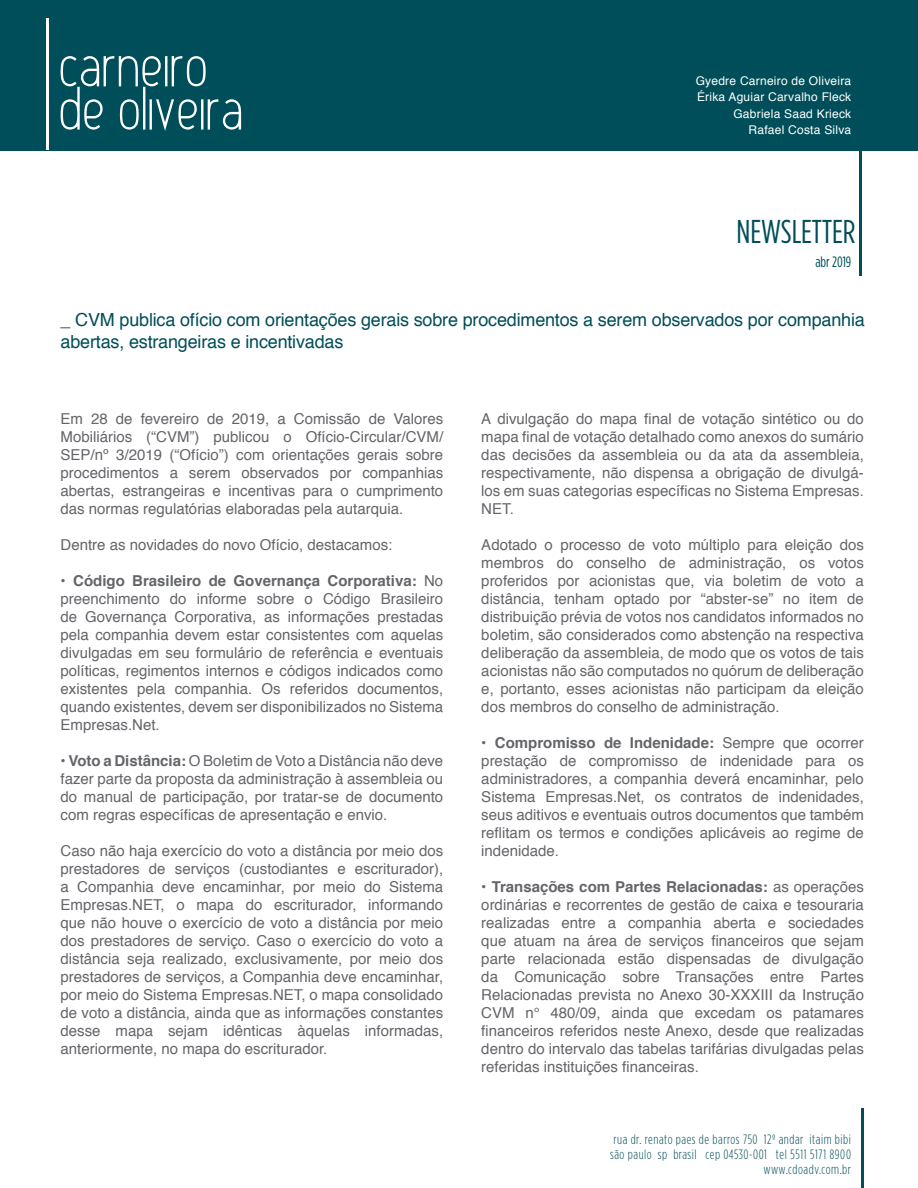
<style>
.page{position:relative;width:918px;height:1188px;background:#fff}
.page>*{position:absolute;margin:0;border:0;box-sizing:border-box;transform-origin:0 0}
.t1{font:33px "Gotham Condensed";color:#004e59}
.t2{font:18px/21.6px "Helvetica";letter-spacing:-.01em;color:#004e59}
.t3{font:15px/18px "Helvetica";color:#636569;text-align:justify}
.t4{font:15px "Gotham Condensed";color:#004e59}
.t5{font:300 13.5px/15px "Gotham Condensed";letter-spacing:.04em;color:#004e59;text-align:right}
.t6{font:12px/16.5px "Helvetica";letter-spacing:.02em;color:#fff;text-align:right}
.s1{font-weight:700}
</style>
<div class="page">
<div style="left:0;top:0;width:918px;height:150px;background:#004e59"></div>
<hr style="left:47px;top:18px;width:2px;height:132px;background:#fff">
<svg style="left:61px;top:56px;width:180px;height:75px"></svg>
<hr style="left:862px;top:1108px;width:2px;height:80px;background:#004e59">
<hr style="left:860px;top:144px;width:2px;height:131px;background:#004e59">
<p class="t6" style="left:696px;top:73px;width:157px">Gyedre Carneiro de Oliveira<br>Érika Aguiar Carvalho Fleck<br>Gabriela Saad Krieck<br>Rafael Costa Silva</p>
<h1 class="t1" style="left:736px;top:213px;width:121px">NEWSLETTER</h1>
<p class="t4" style="left:815px;top:253px;width:37px">abr 2019</p>
<p class="t2" style="left:61px;top:309px;width:806px">_ CVM publica ofício com orientações gerais sobre procedimentos a serem observados por companhia abertas, estrangeiras e incentivadas</p>
<p class="t3" style="left:61px;top:410px;width:384px">Em 28 de fevereiro de 2019, a Comissão de Valores Mobiliários (“CVM”) publicou o Ofício-Circular/CVM/ SEP/nº 3/2019 (“Ofício”) com orientações gerais sobre procedimentos a serem observados por companhias abertas, estrangeiras e incentivas para o cumprimento das normas regulatórias elaboradas pela autarquia.</p>
<p class="t3" style="left:61px;top:536px;width:333px">Dentre as novidades do novo Ofício, destacamos:</p>
<p class="t3" style="left:61px;top:572px;width:384px"><span class="s1">• Código Brasileiro de Governança Corporativa:</span> No preenchimento do informe sobre o Código Brasileiro de Governança Corporativa, as informações prestadas pela companhia devem estar consistentes com aquelas divulgadas em seu formulário de referência e eventuais políticas, regimentos internos e códigos indicados como existentes pela companhia. Os referidos documentos, quando existentes, devem ser disponibilizados no Sistema Empresas.Net.</p>
<p class="t3" style="left:61px;top:752px;width:384px"><span class="s1">• Voto a Distância:</span> O Boletim de Voto a Distância não deve fazer parte da proposta da administração à assembleia ou do manual de participação, por tratar-se de documento com regras específicas de apresentação e envio.</p>
<p class="t3" style="left:61px;top:842px;width:384px">Caso não haja exercício do voto a distância por meio dos prestadores de serviços (custodiantes e escriturador), a Companhia deve encaminhar, por meio do Sistema Empresas.NET, o mapa do escriturador, informando que não houve o exercício de voto a distância por meio dos prestadores de serviço. Caso o exercício do voto a distância seja realizado, exclusivamente, por meio dos prestadores de serviços, a Companhia deve encaminhar, por meio do Sistema Empresas.NET, o mapa consolidado de voto a distância, ainda que as informações constantes desse mapa sejam idênticas àquelas informadas, anteriormente, no mapa do escriturador.</p>
<p class="t3" style="left:481px;top:410px;width:384px">A divulgação do mapa final de votação sintético ou do mapa final de votação detalhado como anexos do sumário das decisões da assembleia ou da ata da assembleia, respectivamente, não dispensa a obrigação de divulgá&shy;los em suas categorias específicas no Sistema Empresas.<br>NET.</p>
<p class="t3" style="left:481px;top:536px;width:384px">Adotado o processo de voto múltiplo para eleição dos membros do conselho de administração, os votos proferidos por acionistas que, via boletim de voto a distância, tenham optado por “abster-se” no item de distribuição prévia de votos nos candidatos informados no boletim, são considerados como abstenção na respectiva deliberação da assembleia, de modo que os votos de tais acionistas não são computados no quórum de deliberação e, portanto, esses acionistas não participam da eleição dos membros do conselho de administração.</p>
<p class="t3" style="left:481px;top:734px;width:384px"><span class="s1">• Compromisso de Indenidade:</span> Sempre que ocorrer prestação de compromisso de indenidade para os administradores, a companhia deverá encaminhar, pelo Sistema Empresas.Net, os contratos de indenidades, seus aditivos e eventuais outros documentos que também reflitam os termos e condições aplicáveis ao regime de indenidade.</p>
<p class="t3" style="left:481px;top:878px;width:384px"><span class="s1">• Transações com Partes Relacionadas:</span> as operações ordinárias e recorrentes de gestão de caixa e tesouraria realizadas entre a companhia aberta e sociedades que atuam na área de serviços financeiros que sejam parte relacionada estão dispensadas de divulgação da Comunicação sobre Transações entre Partes Relacionadas prevista no Anexo 30-XXXIII da Instrução CVM n° 480/09, ainda que excedam os patamares financeiros referidos neste Anexo, desde que realizadas dentro do intervalo das tabelas tarifárias divulgadas pelas referidas instituições financeiras.</p>
<p class="t5" style="left:610px;top:1132px;width:242px">rua dr. renato paes de barros 750 12º andar itaim bibi são paulo sp brasil cep 04530-001 tel 5511 5171 8900 www.cdoadv.com.br</p>
</div>
